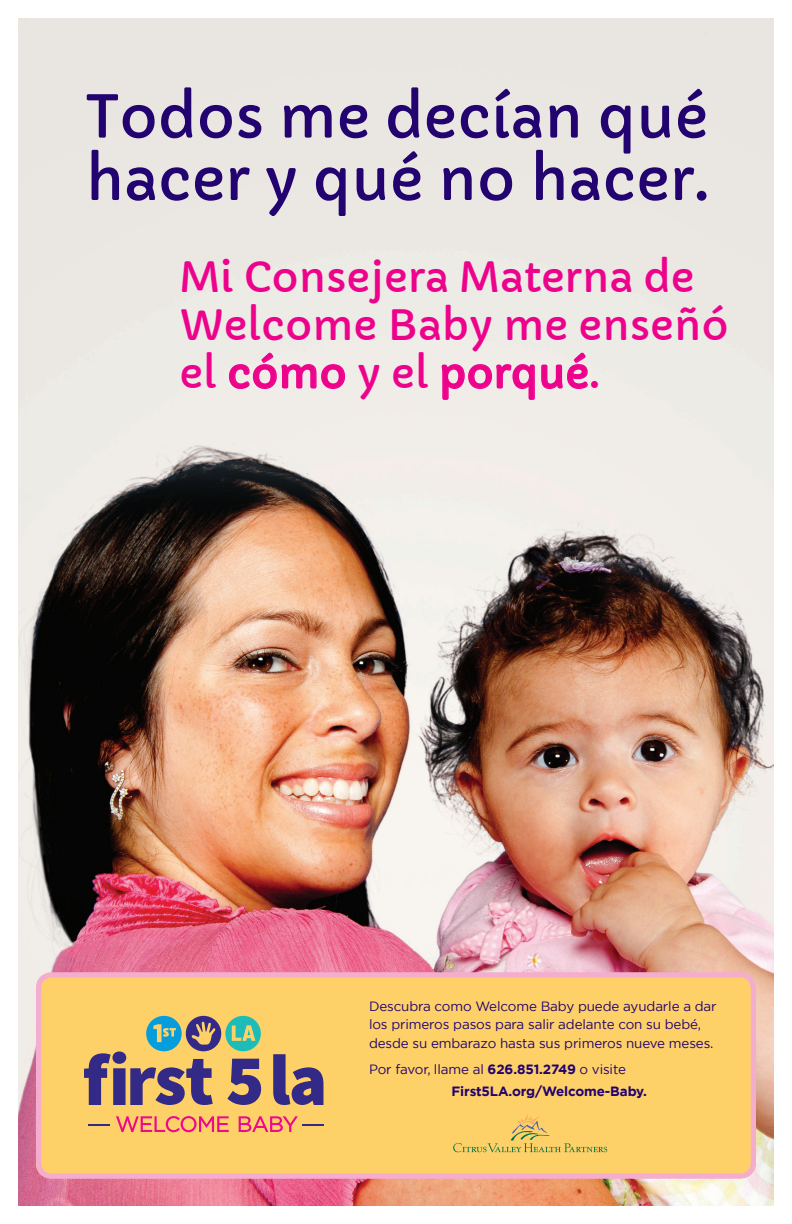
<style>
.page{position:relative;width:792px;height:1224px;background:#fff}
.page>*{position:absolute;margin:0;border:0;box-sizing:border-box;transform-origin:0 0}
.t1{font:58px/62.4px "Capriola";color:#22036f}
.t2{font:41px/48px "Capriola";color:#ed028c}
.t3{font:13.4px/18.1px "Gotham";letter-spacing:-.01em;color:#22036f}
.t4{font:700 13.4px "Gotham";letter-spacing:-.01em;color:#22036f}
.s1{font-weight:700}
</style>
<div class="page">
<img style="left:18px;top:18px;width:756px;height:1188px">
<svg style="left:228px;top:352px;width:118px;height:38px"></svg>
<svg style="left:441px;top:352px;width:148px;height:49px"></svg>
<div style="left:39px;top:975px;width:714px;height:201px;background:#fed168;border-radius:13px"></div>
<div style="left:36px;top:972px;width:720px;height:207px;border:5px solid #f5adce;border-radius:13px"></div>
<svg style="left:116px;top:1116px;width:113px;height:16px"></svg>
<svg style="left:239px;top:1116px;width:59px;height:16px"></svg>
<hr style="left:89px;top:1124px;width:21px;height:2px;background:#332986">
<hr style="left:302px;top:1124px;width:21px;height:2px;background:#332986">
<svg style="left:84px;top:1016px;width:177px;height:89px"></svg>
<svg style="left:273px;top:1054px;width:50px;height:51px"></svg>
<svg style="left:453px;top:1114px;width:154px;height:39px"></svg>
<h1 class="t1" style="left:86px;top:86px;width:625px">Todos me decían qué hacer y qué no hacer.</h1>
<h2 class="t2" style="left:179px;top:254px;width:551px">Mi Consejera Materna de<br>Welcome Baby me enseñó el cómo y el porqué.</h2>
<p class="t3" style="left:369px;top:997px;width:349px">Descubra como Welcome Baby puede ayudarle a dar los primeros pasos para salir adelante con su bebé, desde su embarazo hasta sus primeros nueve meses.</p>
<p class="t3" style="left:369px;top:1059px;width:259px">Por favor, llame al <span class="s1">626.851.2749</span> o visite</p>
<p class="t4" style="left:452px;top:1082px;width:197px">First5LA.org/Welcome-Baby.</p>
</div>
